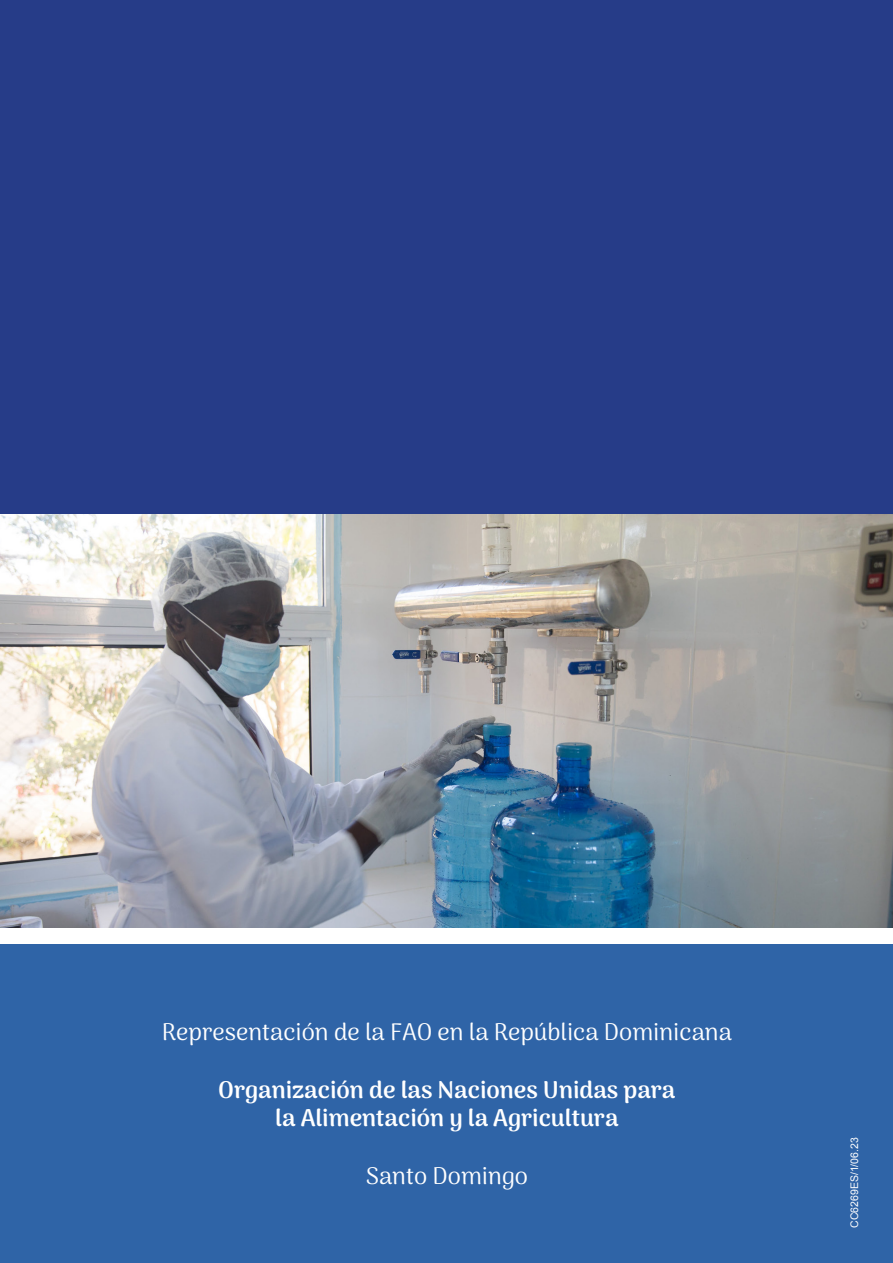
<style>
.page{position:relative;width:893px;height:1263px;background:#fff}
.page>*{position:absolute;margin:0;border:0;box-sizing:border-box;transform-origin:0 0}
.t1{font:800 24px "Arima Koshi";color:#fff}
.t2{font:24px "Arima Koshi";color:#fff}
.t3{font:10.5px "Arial";color:#fff}
</style>
<div class="page">
<div style="left:1px;top:944px;width:892px;height:319px;background:#2f64a7"></div>
<div style="left:0;top:1px;width:893px;height:926px;background:#263c88"></div>
<img style="left:0;top:514px;width:893px;height:413px">
<p class="t2" style="left:162px;top:1018px;width:571px">Representación de la FAO en la República Dominicana</p>
<p class="t1" style="left:218px;top:1075px;width:459px">Organización de las Naciones Unidas para</p>
<p class="t1" style="left:275px;top:1104px;width:345px">la Alimentación y la Agricultura</p>
<p class="t2" style="left:366px;top:1162px;width:164px">Santo Domingo</p>
<p class="t3" style="left:847px;top:1228px;width:92px;rotate:-90deg">CC6269ES/1/06.23</p>
</div>
